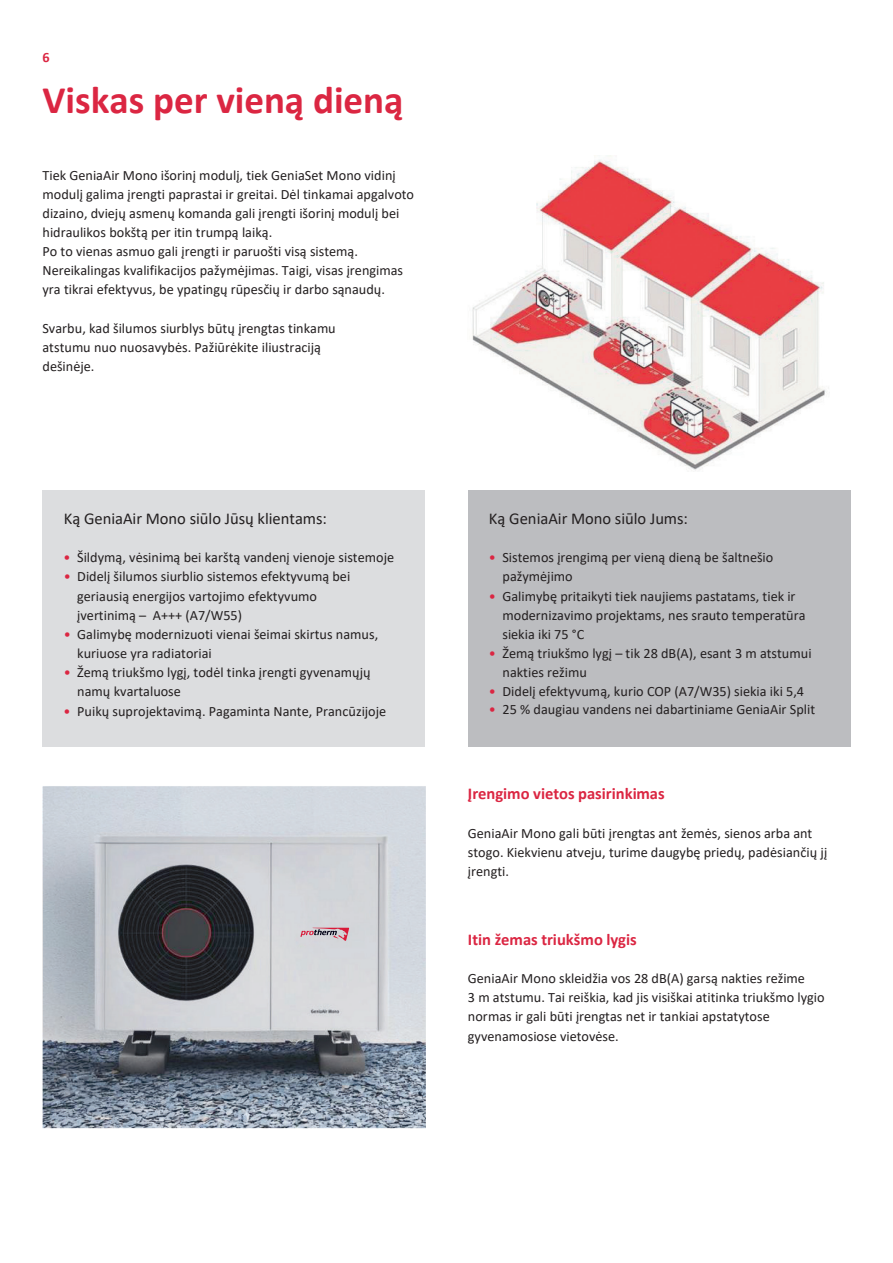
<style>
.page{position:relative;width:893px;height:1263px;background:#fff}
.page>*{position:absolute;margin:0;border:0;box-sizing:border-box;transform-origin:0 0}
.t1{font:700 39px "Calibri";color:#db2642}
.t2{font:16.5px "Calibri";color:#231f20}
.t3{font:700 16.5px "Calibri";color:#db2642}
.t4{font:14.25px/19px "Calibri";color:#231f20}
.t5{font:700 14.25px "Calibri";color:#db2642}
.s1{color:#db2642}
</style>
<div class="page">
<div style="left:468px;top:490px;width:382px;height:256px;background:#bcbdc0"></div>
<div style="left:42px;top:490px;width:383px;height:256px;background:#dcdddf"></div>
<img style="left:42px;top:786px;width:384px;height:343px">
<svg style="left:300px;top:928px;width:49px;height:13px"></svg>
<img style="left:472px;top:155px;width:357px;height:316px">
<p class="t5" style="left:42px;top:48px;width:9px">6</p>
<h1 class="t1" style="left:42px;top:73px;width:362px">Viskas per vieną dieną</h1>
<p class="t4" style="left:42px;top:165px;width:373px">Tiek GeniaAir Mono išorinį modulį, tiek GeniaSet Mono vidinį modulį galima įrengti paprastai ir greitai. Dėl tinkamai apgalvoto dizaino, dviejų asmenų komanda gali įrengti išorinį modulį bei hidraulikos bokštą per itin trumpą laiką.<br>Po to vienas asmuo gali įrengti ir paruošti visą sistemą.<br>Nereikalingas kvalifikacijos pažymėjimas. Taigi, visas įrengimas yra tikrai efektyvus, be ypatingų rūpesčių ir darbo sąnaudų.</p>
<p class="t4" style="left:42px;top:318px;width:295px">Svarbu, kad šilumos siurblys būtų įrengtas tinkamu atstumu nuo nuosavybės. Pažiūrėkite iliustraciją dešinėje.</p>
<p class="t2" style="left:64px;top:507px;width:265px">Ką GeniaAir Mono siūlo Jūsų klientams:</p>
<p class="t4" style="left:64px;top:548px;width:332px"><span class="s1">•</span> Šildymą, vėsinimą bei karštą vandenį vienoje sistemoje</p>
<p class="t4" style="left:77px;top:567px;width:275px;text-indent:-14px"><span class="s1">•</span> Didelį šilumos siurblio sistemos efektyvumą bei geriausią energijos vartojimo efektyvumo įvertinimą – A+++ (A7/W55)</p>
<p class="t4" style="left:77px;top:624px;width:303px;text-indent:-14px"><span class="s1">•</span> Galimybę modernizuoti vienai šeimai skirtus namus, kuriuose yra radiatoriai</p>
<p class="t4" style="left:77px;top:662px;width:295px;text-indent:-14px"><span class="s1">•</span> Žemą triukšmo lygį, todėl tinka įrengti gyvenamųjų namų kvartaluose</p>
<p class="t4" style="left:64px;top:701px;width:324px"><span class="s1">•</span> Puikų suprojektavimą. Pagaminta Nante, Prancūzijoje</p>
<p class="t2" style="left:489px;top:507px;width:201px">Ką GeniaAir Mono siūlo Jums:</p>
<p class="t4" style="left:502px;top:547px;width:272px;text-indent:-14px"><span class="s1">•</span> Sistemos įrengimą per vieną dieną be šaltnešio pažymėjimo</p>
<p class="t4" style="left:502px;top:586px;width:305px;text-indent:-14px"><span class="s1">•</span> Galimybę pritaikyti tiek naujiems pastatams, tiek ir modernizavimo projektams, nes srauto temperatūra siekia iki 75 °C</p>
<p class="t4" style="left:502px;top:643px;width:311px;text-indent:-14px"><span class="s1">•</span> Žemą triukšmo lygį – tik 28 dB(A), esant 3 m atstumui nakties režimu</p>
<p class="t4" style="left:489px;top:682px;width:317px"><span class="s1">•</span> Didelį efektyvumą, kurio COP (A7/W35) siekia iki 5,4</p>
<p class="t4" style="left:489px;top:699px;width:328px"><span class="s1">•</span> 25 % daugiau vandens nei dabartiniame GeniaAir Split</p>
<p class="t3" style="left:468px;top:782px;width:198px">Įrengimo vietos pasirinkimas</p>
<p class="t4" style="left:468px;top:823px;width:361px">GeniaAir Mono gali būti įrengtas ant žemės, sienos arba ant stogo. Kiekvienu atveju, turime daugybę priedų, padėsiančių jį įrengti.</p>
<p class="t3" style="left:468px;top:928px;width:170px">Itin žemas triukšmo lygis</p>
<p class="t4" style="left:468px;top:969px;width:358px">GeniaAir Mono skleidžia vos 28 dB(A) garsą nakties režime<br>3 m atstumu. Tai reiškia, kad jis visiškai atitinka triukšmo lygio normas ir gali būti įrengtas net ir tankiai apstatytose gyvenamosiose vietovėse.</p>
</div>
